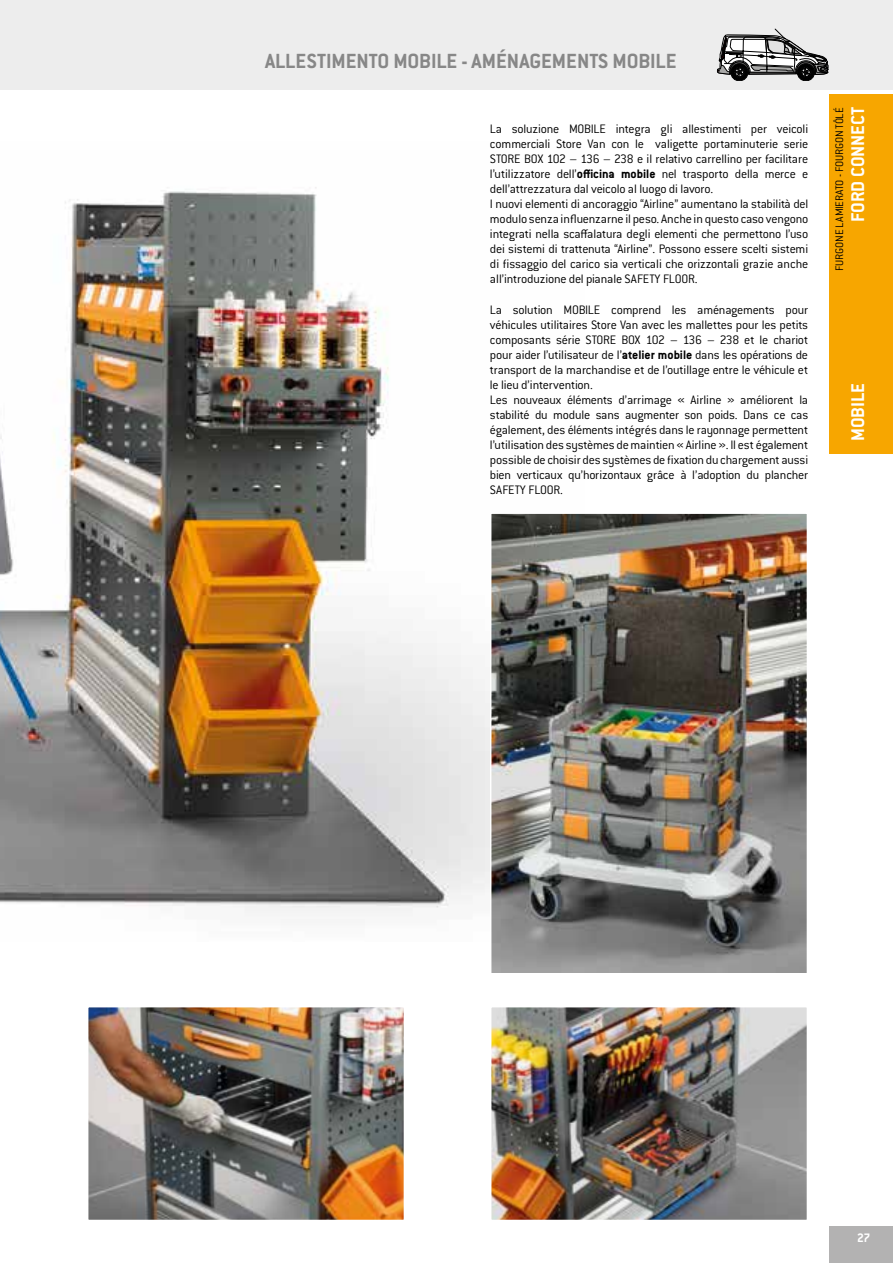
<style>
.page{position:relative;width:893px;height:1263px;background:#fff}
.page>*{position:absolute;margin:0;border:0;box-sizing:border-box;transform-origin:0 0}
.t1{font:700 22.5px "Conduit ITC Pro";color:#878787}
.t2{font:700 20.25px "Conduit ITC Pro";letter-spacing:-.005em;color:#fff}
.t3{font:300 13.5px/15px "Conduit ITC Pro";letter-spacing:-.015em;color:#000}
.t4{font:700 13.5px "Conduit ITC Pro";color:#fff}
.t5{font:300 12px "Conduit ITC Pro";letter-spacing:-.015em;color:#000}
.s1{font-weight:700}
</style>
<div class="page">
<div style="left:0;top:0;width:893px;height:90px;background:#ededed"></div>
<img style="left:0;top:187px;width:490px;height:726px">
<img style="left:493px;top:515px;width:312px;height:456px">
<div style="left:490px;top:512px;width:318px;height:462px;border:2px solid #fff"></div>
<img style="left:493px;top:1009px;width:312px;height:209px">
<div style="left:490px;top:1006px;width:318px;height:215px;border:2px solid #fff"></div>
<img style="left:90px;top:1009px;width:312px;height:209px">
<div style="left:87px;top:1006px;width:318px;height:215px;border:2px solid #fff"></div>
<div style="left:731px;top:64px;width:17px;height:17px;border:1px solid #000;border-radius:50%"></div>
<div style="left:733px;top:65px;width:13px;height:14px;border:1px solid #000;border-radius:50%"></div>
<div style="left:797px;top:64px;width:17px;height:17px;background:#000;border-radius:50%"></div>
<div style="left:797px;top:64px;width:18px;height:17px;border:1px solid #000;border-radius:50%"></div>
<div style="left:799px;top:65px;width:14px;height:14px;border:1px solid #000;border-radius:50%"></div>
<svg style="left:717px;top:29px;width:112px;height:49px"></svg>
<div style="left:829px;top:1226px;width:64px;height:37px;background:#b3b2b2"></div>
<div style="left:829px;top:94px;width:64px;height:360px;background:#f7a600"></div>
<h1 class="t1" style="left:265px;top:48px;width:413px">ALLESTIMENTO MOBILE - AMÉNAGEMENTS MOBILE</h1>
<p class="t3" style="left:490px;top:122px;width:320px">La soluzione MOBILE integra gli allestimenti per veicoli commerciali Store Van con le valigette portaminuterie serie STORE BOX 102 – 136 – 238 e il relativo carrellino per facilitare l’utilizzatore dell’<span class="s1">officina mobile</span> nel trasporto della merce e dell’attrezzatura dal veicolo al luogo di lavoro.<br>I nuovi elementi di ancoraggio “Airline” aumentano la stabilità del modulo senza influenzarne il peso. Anche in questo caso vengono integrati nella scaffalatura degli elementi che permettono l’uso dei sistemi di trattenuta “Airline”. Possono essere scelti sistemi di fissaggio del carico sia verticali che orizzontali grazie anche all’introduzione del pianale SAFETY FLOOR.</p>
<p class="t3" style="left:490px;top:303px;width:320px">La solution MOBILE comprend les aménagements pour véhicules utilitaires Store Van avec les mallettes pour les petits composants série STORE BOX 102 – 136 – 238 et le chariot pour aider l’utilisateur de l’<span class="s1">atelier mobile</span> dans les opérations de transport de la marchandise et de l’outillage entre le véhicule et le lieu d’intervention.<br>Les nouveaux éléments d’arrimage « Airline » améliorent la stabilité du module sans augmenter son poids. Dans ce cas également, des éléments intégrés dans le rayonnage permettent l’utilisation des systèmes de maintien « Airline ». Il est également possible de choisir des systèmes de fixation du chargement aussi bien verticaux qu’horizontaux grâce à l’adoption du plancher SAFETY FLOOR.</p>
<h2 class="t2" style="left:846px;top:222px;width:116px;rotate:-90deg">FORD CONNECT</h2>
<p class="t5" style="left:833px;top:271px;width:165px;rotate:-90deg">FURGONE LAMIERATO - FOURGON TÔLÉ</p>
<h2 class="t2" style="left:846px;top:441px;width:59px;rotate:-90deg">MOBILE</h2>
<p class="t4" style="left:857px;top:1229px;width:15px">27</p>
</div>
